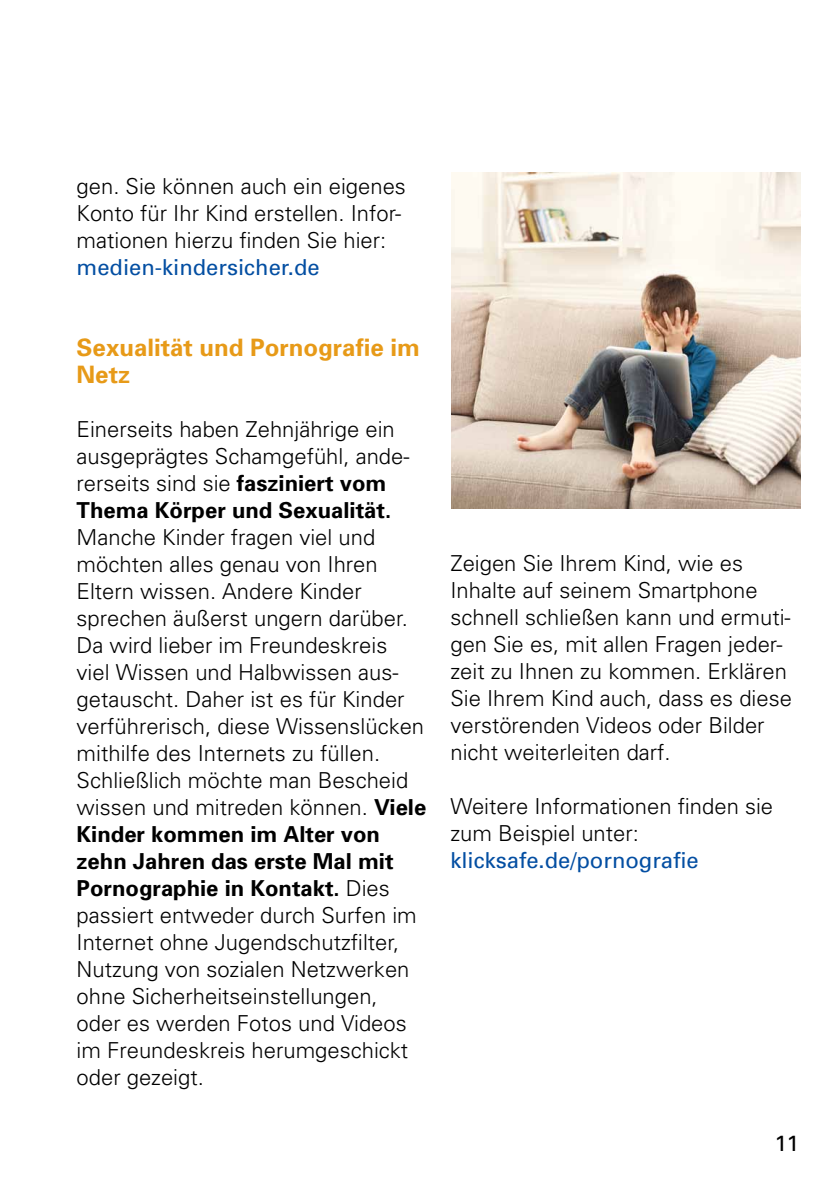
<style>
.page{position:relative;width:840px;height:1191px;background:#fff}
.page>*{position:absolute;margin:0;border:0;box-sizing:border-box;transform-origin:0 0}
.t1{font:700 24px/27px "Univers";color:#e79a18}
.t2{font:300 22px/27px "Univers";color:#000}
.t3{font:22px "Univers";color:#034ea2}
.t4{font:22px "Univers";color:#000}
.s1{font-weight:700}
</style>
<div class="page">
<img style="left:451px;top:173px;width:348px;height:335px">
<p class="t2" style="left:77px;top:172px;width:330px">gen. Sie können auch ein eigenes<br>Konto für Ihr Kind erstellen. Infor&shy;mationen hierzu finden Sie hier:</p>
<p class="t3" style="left:77px;top:253px;width:244px">medien-kindersicher.de</p>
<h2 class="t1" style="left:77px;top:333px;width:344px">Sexualität und Pornografie im<br>Netz</h2>
<p class="t2" style="left:77px;top:415px;width:351px">Einerseits haben Zehnjährige ein ausgeprägtes Schamgefühl, ande&shy;rerseits sind sie <span class="s1">fasziniert vom<br>Thema Körper und Sexualität.<br></span>Manche Kinder fragen viel und möchten alles genau von Ihren<br>Eltern wissen. Andere Kinder sprechen äußerst ungern darüber.<br>Da wird lieber im Freundeskreis<br>viel Wissen und Halbwissen aus&shy;getauscht. Daher ist es für Kinder verführerisch, diese Wissenslücken mithilfe des Internets zu füllen.<br>Schließlich möchte man Bescheid wissen und mitreden können. <span class="s1">Viele<br>Kinder kommen im Alter von zehn Jahren das erste Mal mit<br>Pornographie in Kontakt.</span> Dies passiert entweder durch Surfen im<br>Internet ohne Jugendschutzfilter,<br>Nutzung von sozialen Netzwerken ohne Sicherheitseinstellungen, oder es werden Fotos und Videos im Freundeskreis herumgeschickt oder gezeigt.</p>
<p class="t2" style="left:450px;top:549px;width:343px">Zeigen Sie Ihrem Kind, wie es<br>Inhalte auf seinem Smartphone schnell schließen kann und ermuti&shy;gen Sie es, mit allen Fragen jeder&shy;zeit zu Ihnen zu kommen. Erklären<br>Sie Ihrem Kind auch, dass es diese verstörenden Videos oder Bilder nicht weiterleiten darf.</p>
<p class="t2" style="left:450px;top:792px;width:324px">Weitere Informationen finden sie zum Beispiel unter:</p>
<p class="t3" style="left:450px;top:847px;width:250px">klicksafe.de/pornografie</p>
<p class="t4" style="left:773px;top:1129px;width:26px">11</p>
</div>
